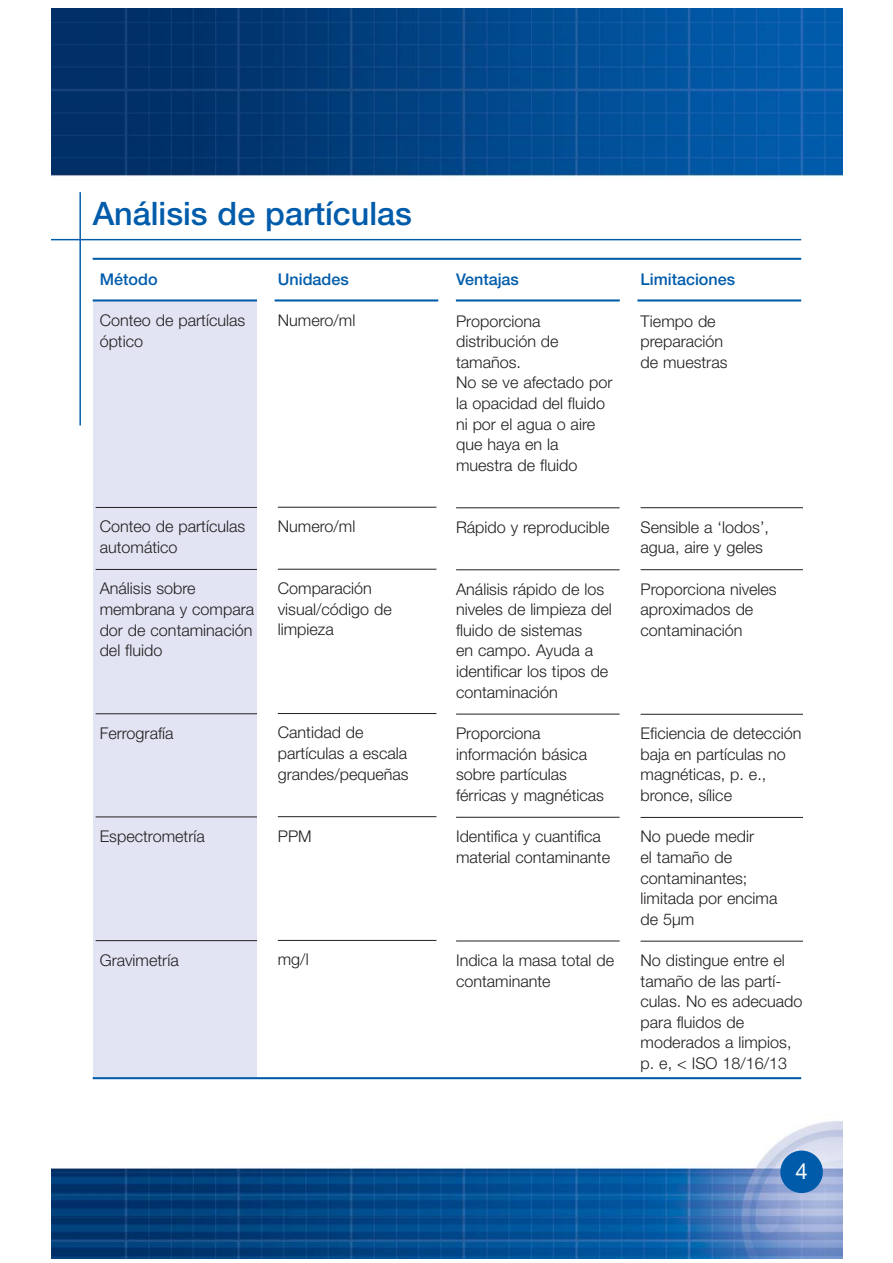
<style>
.page{position:relative;width:893px;height:1263px;background:#fff}
.page>*{position:absolute;margin:0;border:0;box-sizing:border-box;transform-origin:0 0}
.t1{font:500 32.4px "Helvetica Neue";color:#005cab}
.t2{font:22.05px "Helvetica Neue";color:#fff}
.t3{font:300 16.2px/20.5px "Helvetica Neue";color:#231f20}
.t4{font:500 16.2px "Helvetica Neue";color:#005cab}
</style>
<div class="page">
<img style="left:51px;top:9px;width:792px;height:250px">
<img style="left:51px;top:1121px;width:792px;height:138px">
<hr style="left:79px;top:192px;width:2px;height:233px;background:#005cab">
<hr style="left:51px;top:239px;width:750px;height:1px;background:#005cab">
<div style="left:93px;top:300px;width:165px;height:777px;background:#e2e4f3"></div>
<hr style="left:96px;top:507px;width:161px;height:1px;background:#231f20">
<hr style="left:96px;top:569px;width:161px;height:1px;background:#231f20">
<hr style="left:96px;top:713px;width:161px;height:1px;background:#231f20">
<hr style="left:96px;top:817px;width:161px;height:1px;background:#231f20">
<hr style="left:96px;top:940px;width:161px;height:1px;background:#231f20">
<hr style="left:93px;top:299px;width:708px;height:3px;background:#005cab">
<div style="left:257px;top:292px;width:18px;height:795px;background:#fff"></div>
<div style="left:780px;top:1151px;width:43px;height:42px;background:#005cab;border-radius:50%"></div>
<div style="left:438px;top:292px;width:18px;height:692px;background:#fff"></div>
<div style="left:620px;top:292px;width:17px;height:692px;background:#fff"></div>
<hr style="left:93px;top:1077px;width:708px;height:2px;background:#005cab">
<hr style="left:93px;top:258px;width:708px;height:2px;background:#005cab">
<hr style="left:278px;top:507px;width:158px;height:1px;background:#231f20">
<hr style="left:278px;top:569px;width:158px;height:1px;background:#231f20">
<hr style="left:278px;top:713px;width:158px;height:1px;background:#231f20">
<hr style="left:278px;top:816px;width:158px;height:1px;background:#231f20">
<hr style="left:278px;top:940px;width:158px;height:1px;background:#231f20">
<hr style="left:456px;top:507px;width:163px;height:1px;background:#231f20">
<hr style="left:456px;top:569px;width:163px;height:1px;background:#231f20">
<hr style="left:456px;top:714px;width:163px;height:1px;background:#231f20">
<hr style="left:456px;top:817px;width:163px;height:1px;background:#231f20">
<hr style="left:456px;top:941px;width:163px;height:1px;background:#231f20">
<hr style="left:640px;top:507px;width:163px;height:1px;background:#231f20">
<hr style="left:640px;top:569px;width:163px;height:1px;background:#231f20">
<hr style="left:640px;top:714px;width:163px;height:1px;background:#231f20">
<hr style="left:640px;top:817px;width:163px;height:1px;background:#231f20">
<hr style="left:640px;top:941px;width:163px;height:1px;background:#231f20">
<h1 class="t1" style="left:93px;top:202px;width:321px">Análisis de partículas</h1>
<p class="t4" style="left:100px;top:273px;width:59px">Método</p>
<p class="t3" style="left:100px;top:312px;width:147px">Conteo de partículas óptico</p>
<p class="t4" style="left:278px;top:273px;width:72px">Unidades</p>
<p class="t3" style="left:278px;top:312px;width:79px">Numero/ml</p>
<p class="t4" style="left:456px;top:274px;width:64px">Ventajas</p>
<p class="t3" style="left:456px;top:312px;width:158px">Proporciona distribución de tamaños.<br>No se ve afectado por la opacidad del fluido ni por el agua o aire que haya en la muestra de fluido</p>
<p class="t4" style="left:640px;top:274px;width:96px">Limitaciones</p>
<p class="t3" style="left:640px;top:312px;width:88px">Tiempo de preparación de muestras</p>
<p class="t3" style="left:100px;top:518px;width:147px">Conteo de partículas automático</p>
<p class="t3" style="left:100px;top:580px;width:156px">Análisis sobre membrana y compara dor de contaminación del fluido</p>
<p class="t3" style="left:278px;top:518px;width:79px">Numero/ml</p>
<p class="t3" style="left:278px;top:580px;width:115px">Comparación visual/código de limpieza</p>
<p class="t3" style="left:100px;top:724px;width:75px">Ferrografía</p>
<p class="t3" style="left:100px;top:827px;width:107px">Espectrometría</p>
<p class="t3" style="left:278px;top:724px;width:132px">Cantidad de partículas a escala grandes/pequeñas</p>
<p class="t3" style="left:278px;top:827px;width:35px">PPM</p>
<p class="t3" style="left:100px;top:951px;width:81px">Gravimetría</p>
<p class="t3" style="left:278px;top:951px;width:32px">mg/l</p>
<p class="t3" style="left:456px;top:518px;width:155px">Rápido y reproducible</p>
<p class="t3" style="left:456px;top:580px;width:157px">Análisis rápido de los niveles de limpieza del fluido de sistemas<br>en campo. Ayuda a identificar los tipos de contaminación</p>
<p class="t3" style="left:456px;top:725px;width:149px">Proporciona información básica sobre partículas férricas y magnéticas</p>
<p class="t3" style="left:456px;top:828px;width:156px">Identifica y cuantifica material contaminante</p>
<p class="t3" style="left:456px;top:951px;width:160px">Indica la masa total de contaminante</p>
<p class="t3" style="left:640px;top:518px;width:130px">Sensible a ‘lodos’, agua, aire y geles</p>
<p class="t3" style="left:640px;top:580px;width:138px">Proporciona niveles aproximados de contaminación</p>
<p class="t3" style="left:640px;top:725px;width:162px">Eficiencia de detección baja en partículas no magnéticas, p. e., bronce, sílice</p>
<p class="t3" style="left:640px;top:828px;width:138px">No puede medir<br>el tamaño de contaminantes; limitada por encima de 5µm</p>
<p class="t3" style="left:640px;top:952px;width:163px">No distingue entre el tamaño de las partí&shy;culas. No es adecuado para fluidos de moderados a limpios, p. e, &lt; ISO 18/16/13</p>
<h2 class="t2" style="left:795px;top:1163px;width:14px">4</h2>
</div>
